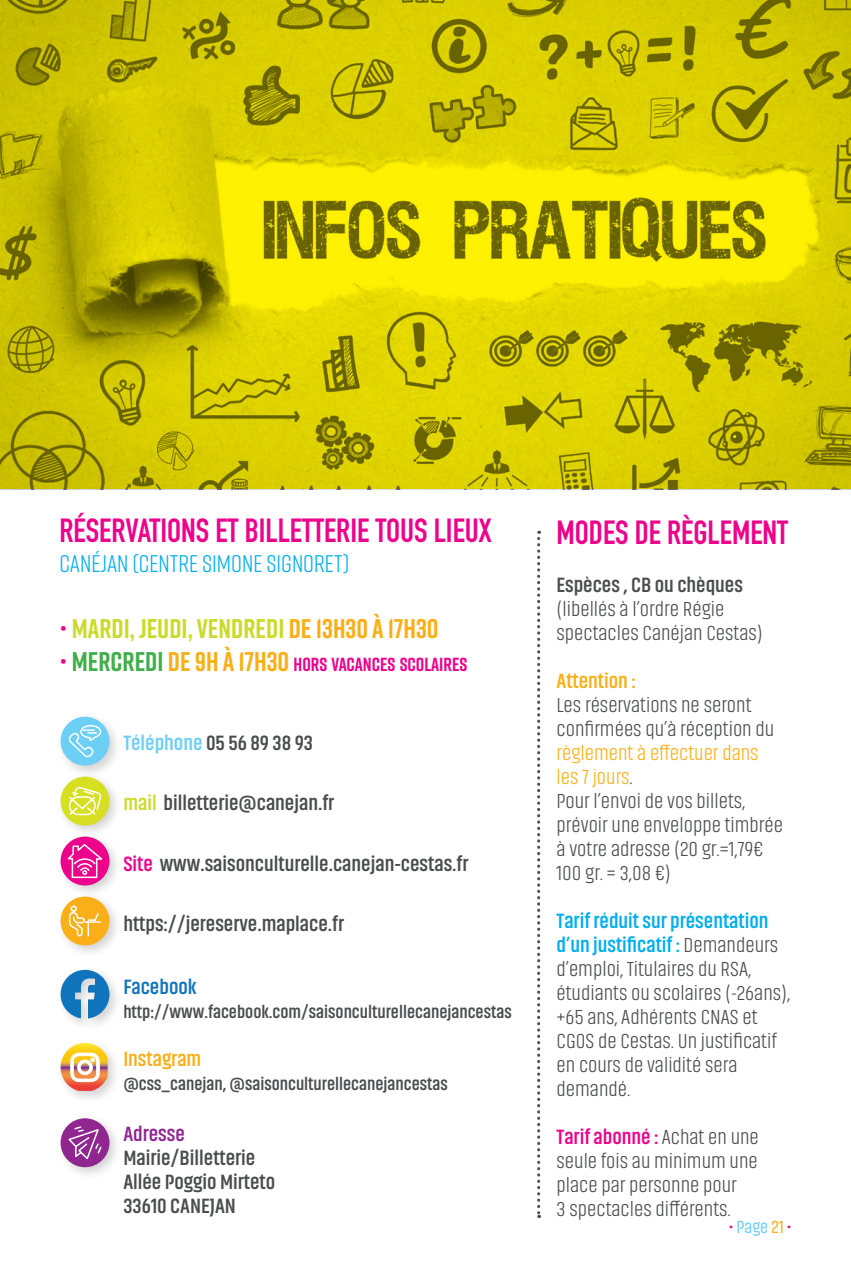
<style>
.page{position:relative;width:851px;height:1276px;background:#fff}
.page>*{position:absolute;margin:0;border:0;box-sizing:border-box;transform-origin:0 0}
.t1{font:700 33px "DIN Condensed";color:#ed028c}
.t2{font:700 27px "Rift";color:#cadb2a}
.t3{font:24px "Rift";color:#00aeef}
.t4{font:300 21px/24px "Akhand";color:#4b4c4d}
.t5{font:700 21px "Akhand";color:#4b4c4d}
.t6{font:700 21px "Akhand";color:#faaf18}
.t7{font:700 21px "Akhand";color:#1074bc}
.t8{font:700 21px "Akhand";color:#90268f}
.t9{font:700 18.9px "Rift";color:#ed028c}
.t10{font:700 18px "Akhand";color:#4b4c4d}
.t11{font:18px "Akhand";color:#6bcff6}
.s1{color:#ed028c}
.s2{color:#faaf18}
.s3{font-size:27px}
.s4{font-size:27px;color:#40ae49}
.s5{font-size:27px;color:#faaf18}
.s6{color:#6bcff6}
.s7{color:#cadb2a}
.s8{font-weight:700}
.s9{font-weight:700;color:#00aeef}
.s10{font-weight:700;color:#ed028c}
</style>
<div class="page">
<svg style="left:0;top:0;width:850px;height:489px;background:#cdc200"></svg>
<svg style="left:537px;top:531px;width:3px;height:687px"></svg>
<div style="left:55px;top:711px;width:67px;height:67px;background:#231f20;opacity:.2"></div>
<div style="left:61px;top:716px;width:48px;height:49px;background:#6bcff6;border-radius:50%"></div>
<div style="left:55px;top:771px;width:67px;height:67px;background:#231f20;opacity:.2"></div>
<div style="left:61px;top:776px;width:48px;height:49px;background:#d6df21;border-radius:50%"></div>
<svg style="left:67px;top:724px;width:35px;height:92px"></svg>
<div style="left:55px;top:831px;width:67px;height:67px;background:#231f20;opacity:.2"></div>
<div style="left:61px;top:836px;width:48px;height:49px;background:#ed028c;border-radius:50%"></div>
<svg style="left:65px;top:842px;width:41px;height:37px"></svg>
<div style="left:55px;top:891px;width:67px;height:67px;background:#231f20;opacity:.2"></div>
<div style="left:61px;top:896px;width:48px;height:49px;background:#faaf18;border-radius:50%"></div>
<svg style="left:68px;top:905px;width:33px;height:32px"></svg>
<div style="left:55px;top:964px;width:67px;height:67px;background:#231f20;opacity:.2"></div>
<svg style="left:61px;top:970px;width:48px;height:48px"></svg>
<div style="left:55px;top:1037px;width:66px;height:66px;background:#231f20;opacity:.2"></div>
<svg style="left:61px;top:1043px;width:47px;height:48px"></svg>
<div style="left:55px;top:1113px;width:67px;height:67px;background:#231f20;opacity:.2"></div>
<div style="left:61px;top:1118px;width:48px;height:49px;background:#90268f;border-radius:50%"></div>
<svg style="left:67px;top:1125px;width:36px;height:36px"></svg>
<p class="t1" style="left:60px;top:508px;width:433px">RÉSERVATIONS ET BILLETTERIE TOUS LIEUX</p>
<p class="t3" style="left:60px;top:547px;width:291px">CANÉJAN (CENTRE SIMONE SIGNORET)</p>
<p class="t2" style="left:60px;top:609px;width:380px"><span class="s1">•</span> MARDI, JEUDI, VENDREDI <span class="s2">DE 13H30 À 17H30</span></p>
<p class="t9" style="left:60px;top:651px;width:409px"><span class="s3">•</span> <span class="s4">MERCREDI</span> <span class="s5">DE 9H À 17H30</span> HORS VACANCES SCOLAIRES</p>
<p class="t5" style="left:123px;top:732px;width:191px"><span class="s6">Téléphone</span> 05 56 89 38 93</p>
<p class="t5" style="left:123px;top:792px;width:212px"><span class="s7">mail</span> billetterie@canejan.fr</p>
<p class="t5" style="left:123px;top:852px;width:346px"><span class="s1">Site</span> www.saisonculturelle.canejan-cestas.fr</p>
<p class="t5" style="left:123px;top:912px;width:222px">https://jereserve.maplace.fr</p>
<p class="t7" style="left:123px;top:975px;width:75px">Facebook</p>
<p class="t10" style="left:123px;top:1002px;width:390px">http://www.facebook.com/saisonculturellecanejancestas</p>
<p class="t6" style="left:123px;top:1047px;width:79px">Instagram</p>
<p class="t10" style="left:123px;top:1074px;width:326px">@css_canejan, @saisonculturellecanejancestas</p>
<p class="t8" style="left:123px;top:1122px;width:63px">Adresse</p>
<p class="t5" style="left:123px;top:1146px;width:133px">Mairie/Billetterie</p>
<p class="t5" style="left:123px;top:1170px;width:153px">Allée Poggio Mirteto</p>
<p class="t5" style="left:123px;top:1194px;width:114px">33610 CANEJAN</p>
<p class="t1" style="left:556px;top:510px;width:233px">MODES DE RÈGLEMENT</p>
<p class="t4" style="left:556px;top:573px;width:208px"><span class="s8">Espèces , CB ou chèques </span>(libellés à l’ordre Régie spectacles Canéjan Cestas)</p>
<p class="t6" style="left:556px;top:669px;width:81px">Attention :</p>
<p class="t4" style="left:556px;top:693px;width:219px">Les réservations ne seront confirmées qu’à réception du <span class="s2">règlement à effectuer dans les 7 jours</span>.</p>
<p class="t4" style="left:556px;top:789px;width:228px">Pour l’envoi de vos billets, prévoir une enveloppe timbrée à votre adresse (20 gr.=1,79€<br>100 gr. = 3,08 €)</p>
<p class="t4" style="left:556px;top:909px;width:235px"><span class="s9">Tarif réduit sur présentation d’un justificatif :</span> Demandeurs d’emploi, Titulaires du RSA, étudiants ou scolaires (-26ans), +65 ans, Adhérents CNAS et<br>CGOS de Cestas. Un justificatif en cours de validité sera demandé.</p>
<p class="t4" style="left:556px;top:1125px;width:204px"><span class="s10">Tarif abonné :</span> Achat en une seule fois au minimum une place par personne pour<br>3 spectacles différents.</p>
<p class="t11" style="left:728px;top:1217px;width:64px"><span class="s1">•</span> Page <span class="s2">21</span> <span class="s1">•</span></p>
</div>
